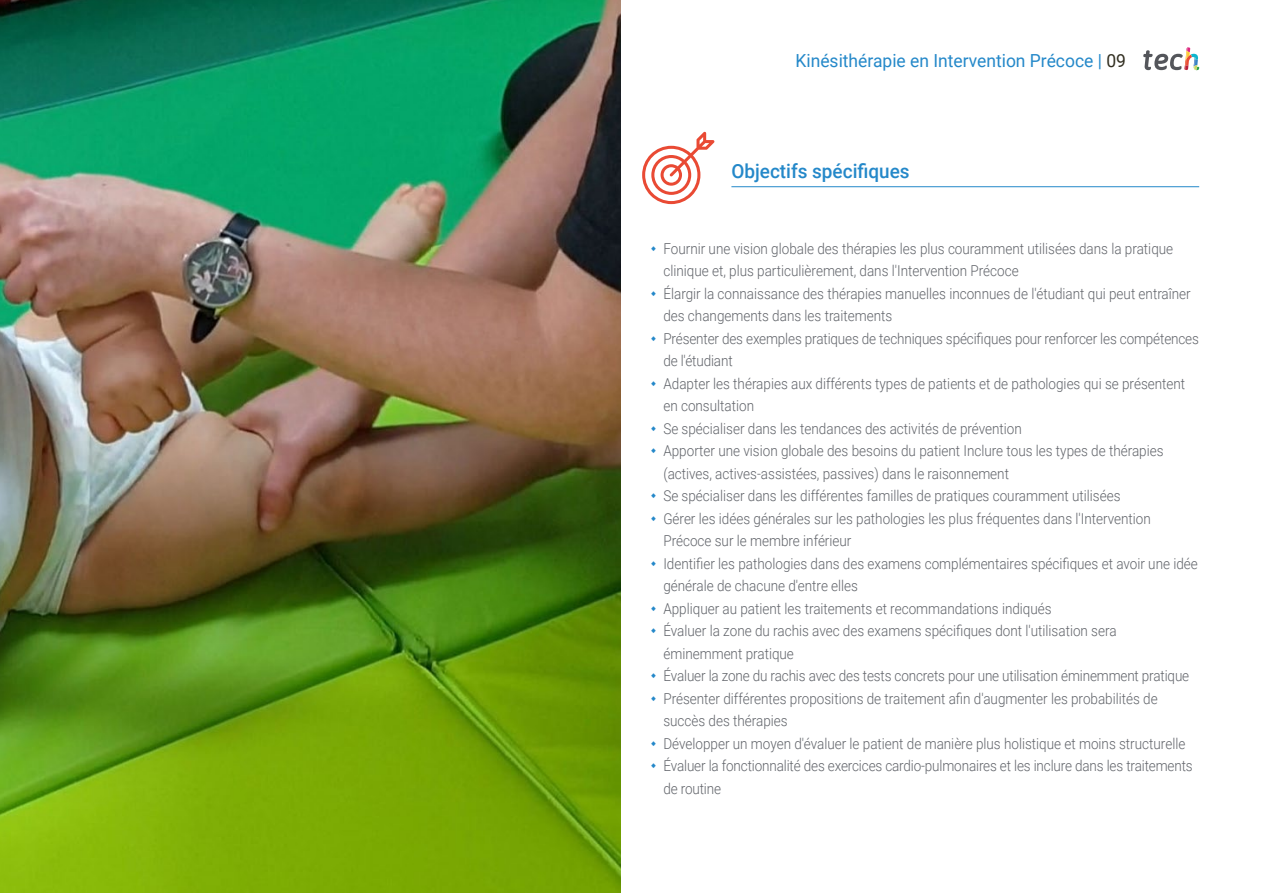
<style>
.page{position:relative;width:1263px;height:893px;background:#fff}
.page>*{position:absolute;margin:0;border:0;box-sizing:border-box;transform-origin:0 0}
.t1{font:500 19.5px "Roboto";color:#2488c9}
.t2{font:18px "Roboto";color:#2488c9}
.t3{font:300 15px/22.5px "Roboto";color:#61646a;scale:.9 1}
.s1{color:#2289cb}
.s2{color:#312e20}
</style>
<div class="page">
<img style="left:0;top:0;width:621px;height:893px">
<svg style="left:642px;top:132px;width:72px;height:72px"></svg>
<hr style="left:731px;top:186px;width:468px;height:1px;background:#2488c9">
<svg style="left:1143px;top:47px;width:56px;height:24px"></svg>
<p class="t2" style="left:795px;top:48px;width:332px">Kinésithérapie en Intervention Précoce <span class="s1">|</span> <span class="s2">09</span></p>
<h1 class="t1" style="left:731px;top:158px;width:180px">Objectifs spécifiques</h1>
<p class="t3" style="left:663px;top:236px;width:597px">Fournir une vision globale des thérapies les plus couramment utilisées dans la pratique clinique et, plus particulièrement, dans l'Intervention Précoce<br>Élargir la connaissance des thérapies manuelles inconnues de l'étudiant qui peut entraîner des changements dans les traitements<br>Présenter des exemples pratiques de techniques spécifiques pour renforcer les compétences de l'étudiant<br>Adapter les thérapies aux différents types de patients et de pathologies qui se présentent en consultation<br>Se spécialiser dans les tendances des activités de prévention<br>Apporter une vision globale des besoins du patient Inclure tous les types de thérapies (actives, actives-assistées, passives) dans le raisonnement<br>Se spécialiser dans les différentes familles de pratiques couramment utilisées<br>Gérer les idées générales sur les pathologies les plus fréquentes dans l'Intervention Précoce sur le membre inférieur<br>Identifier les pathologies dans des examens complémentaires spécifiques et avoir une idée générale de chacune d'entre elles<br>Appliquer au patient les traitements et recommandations indiqués<br>Évaluer la zone du rachis avec des examens spécifiques dont l'utilisation sera éminemment pratique<br>Évaluer la zone du rachis avec des tests concrets pour une utilisation éminemment pratique Présenter différentes propositions de traitement afin d'augmenter les probabilités de succès des thérapies<br>Développer un moyen d'évaluer le patient de manière plus holistique et moins structurelle Évaluer la fonctionnalité des exercices cardio-pulmonaires et les inclure dans les traitements de routine</p>
</div>
